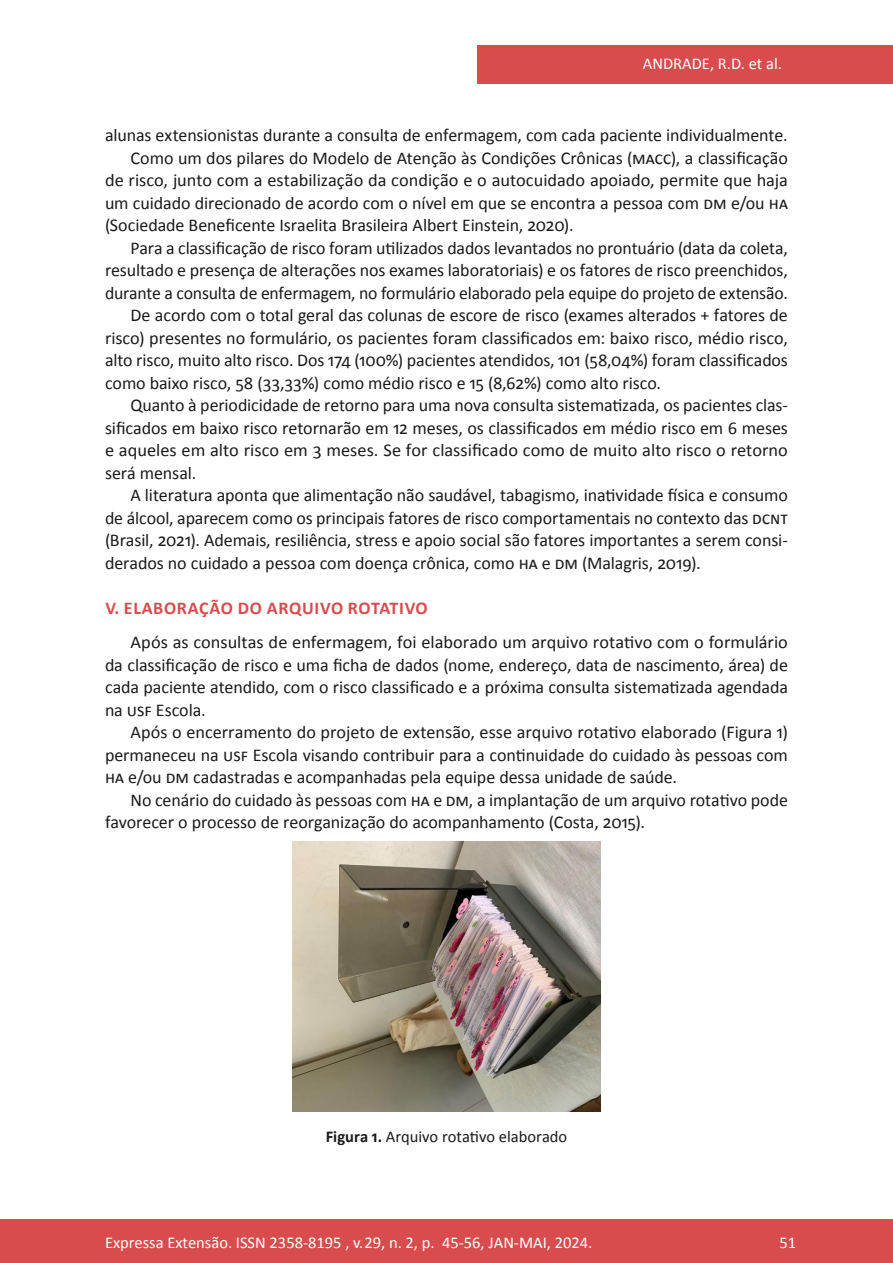
<style>
.page{position:relative;width:893px;height:1263px;background:#fff}
.page>*{position:absolute;margin:0;border:0;box-sizing:border-box;transform-origin:0 0}
.t1{font:18px/22.5px "Calibri";letter-spacing:-.005em;color:#1a1a1a;text-align:justify}
.t2{font:700 18px "Calibri";letter-spacing:.04em;color:#d94c4d}
.t3{font:16.5px "Calibri";color:#fff}
.t4{font:16.5px "Calibri";color:#1a1a1a}
.s1{font-weight:700}
</style>
<div class="page">
<div style="left:477px;top:45px;width:416px;height:39px;background:#d94c4d"></div>
<div style="left:0;top:1219px;width:893px;height:44px;background:#d94c4d"></div>
<img style="left:293px;top:842px;width:307px;height:270px">
<p class="t3" style="left:643px;top:52px;width:140px">ANDRADE, R.D. et al.</p>
<p class="t1" style="left:105px;top:123px;width:684px">alunas extensionistas durante a consulta de enfermagem, com cada paciente individualmente.</p>
<p class="t1" style="left:130px;top:146px;width:659px">Como um dos pilares do Modelo de Atenção às Condições Crônicas (MACC), a classificação</p>
<p class="t1" style="left:105px;top:168px;width:684px">de risco, junto com a estabilização da condição e o autocuidado apoiado, permite que haja</p>
<p class="t1" style="left:105px;top:191px;width:684px">um cuidado direcionado de acordo com o nível em que se encontra a pessoa com DM e/ou HA</p>
<p class="t1" style="left:105px;top:213px;width:470px">(Sociedade Beneficente Israelita Brasileira Albert Einstein, 2020).</p>
<p class="t1" style="left:130px;top:236px;width:659px">Para a classificação de risco foram utilizados dados levantados no prontuário (data da coleta,</p>
<p class="t1" style="left:105px;top:258px;width:684px">resultado e presença de alterações nos exames laboratoriais) e os fatores de risco preenchidos,</p>
<p class="t1" style="left:105px;top:281px;width:684px">durante a consulta de enfermagem, no formulário elaborado pela equipe do projeto de extensão.</p>
<p class="t1" style="left:130px;top:303px;width:659px">De acordo com o total geral das colunas de escore de risco (exames alterados + fatores de</p>
<p class="t1" style="left:105px;top:326px;width:684px">risco) presentes no formulário, os pacientes foram classificados em: baixo risco, médio risco,</p>
<p class="t1" style="left:105px;top:348px;width:684px">alto risco, muito alto risco. Dos 174 (100%) pacientes atendidos, 101 (58,04%) foram classificados</p>
<p class="t1" style="left:105px;top:371px;width:558px">como baixo risco, 58 (33,33%) como médio risco e 15 (8,62%) como alto risco.</p>
<p class="t1" style="left:130px;top:393px;width:659px">Quanto à periodicidade de retorno para uma nova consulta sistematizada, os pacientes clas-</p>
<p class="t1" style="left:105px;top:416px;width:684px">sificados em baixo risco retornarão em 12 meses, os classificados em médio risco em 6 meses</p>
<p class="t1" style="left:105px;top:438px;width:684px">e aqueles em alto risco em 3 meses. Se for classificado como de muito alto risco o retorno</p>
<p class="t1" style="left:105px;top:461px;width:93px">será mensal.</p>
<p class="t1" style="left:131px;top:483px;width:659px">A literatura aponta que alimentação não saudável, tabagismo, inatividade física e consumo</p>
<p class="t1" style="left:105px;top:506px;width:684px">de álcool, aparecem como os principais fatores de risco comportamentais no contexto das DCNT</p>
<p class="t1" style="left:105px;top:528px;width:684px">(Brasil, 2021). Ademais, resiliência, stress e apoio social são fatores importantes a serem consi-</p>
<p class="t1" style="left:105px;top:551px;width:597px">derados no cuidado a pessoa com doença crônica, como HA e DM (Malagris, 2019).</p>
<p class="t2" style="left:105px;top:595px;width:324px">V. ELABORAÇÃO DO ARQUIVO ROTATIVO</p>
<p class="t1" style="left:105px;top:630px;width:684px;text-indent:26px">Após as consultas de enfermagem, foi elaborado um arquivo rotativo com o formulário da classificação de risco e uma ficha de dados (nome, endereço, data de nascimento, área) de cada paciente atendido, com o risco classificado e a próxima consulta sistematizada agendada na USF Escola.</p>
<p class="t1" style="left:105px;top:720px;width:684px;text-indent:26px">Após o encerramento do projeto de extensão, esse arquivo rotativo elaborado (Figura 1) permaneceu na USF Escola visando contribuir para a continuidade do cuidado às pessoas com HA e/ou DM cadastradas e acompanhadas pela equipe dessa unidade de saúde.</p>
<p class="t1" style="left:105px;top:788px;width:684px;text-indent:26px">No cenário do cuidado às pessoas com HA e DM, a implantação de um arquivo rotativo pode favorecer o processo de reorganização do acompanhamento (Costa, 2015).</p>
<p class="t4" style="left:326px;top:1125px;width:243px"><span class="s1">Figura 1.</span> Arquivo rotativo elaborado</p>
<p class="t3" style="left:105px;top:1230px;width:489px">Expressa Extensão. ISSN 2358-8195 , v. 29, n. 2, p. 45-56, JAN-MAI, 2024.</p>
<p class="t3" style="left:780px;top:1230px;width:18px">51</p>
</div>
